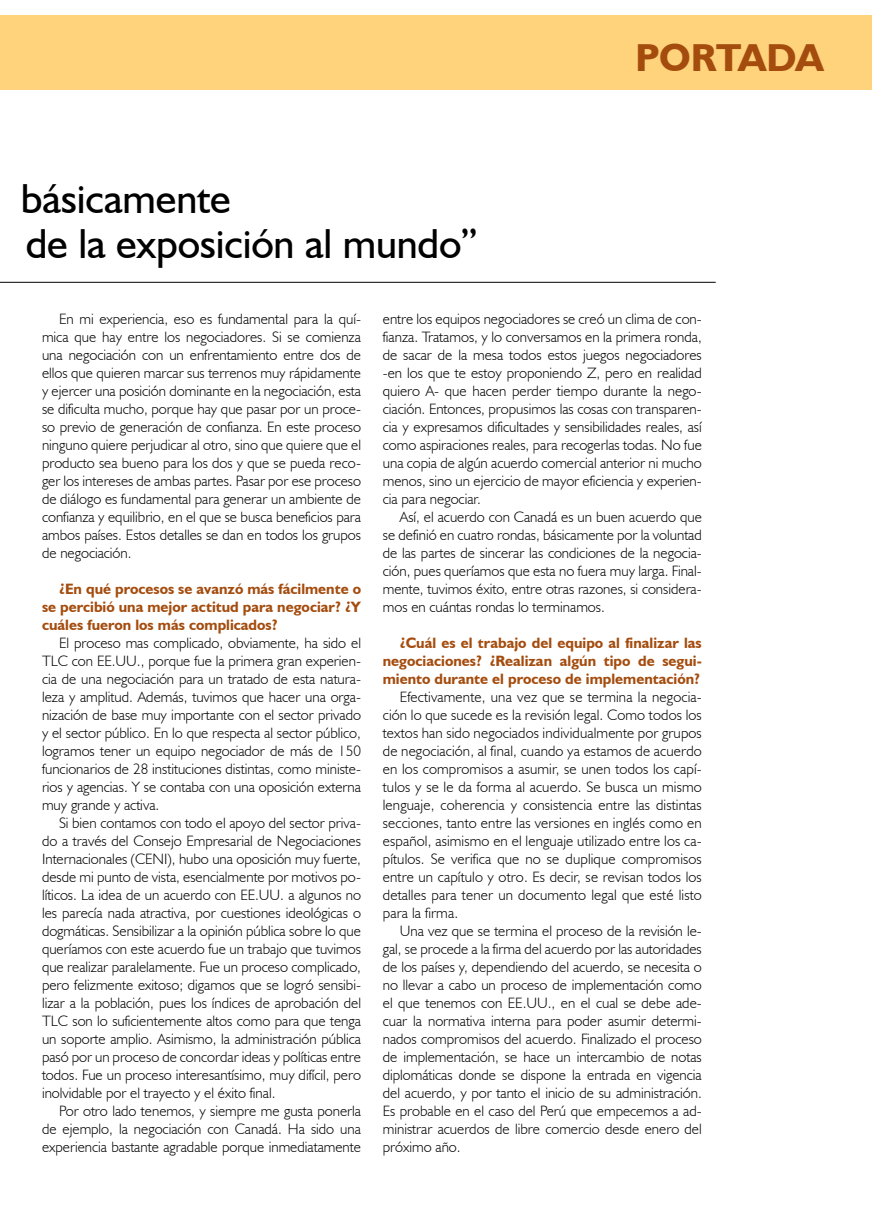
<style>
.page{position:relative;width:872px;height:1212px;background:#fff}
.page>*{position:absolute;margin:0;border:0;box-sizing:border-box;transform-origin:0 0}
.t1{font:42px/45px "Humanist 521 BT";letter-spacing:-.005em;color:#000}
.t2{font:700 39px "Humanist 521 BT";color:#a44c0e}
.t3{font:300 15px/18px "Humanist 521 BT";color:#000;text-align:justify}
.t4{font:700 15px/18px "Humanist 521 BT";color:#a44c0e;text-align:justify}
</style>
<div class="page">
<hr style="left:0;top:282px;width:715px;height:1px;background:#000">
<div style="left:0;top:15px;width:872px;height:75px;background:#ffd27c"></div>
<h1 class="t1" style="left:21px;top:175px;width:459px">básicamente<br>de la exposición al mundo”</h1>
<h2 class="t2" style="left:635px;top:33px;width:28px">portada</h2>
<p class="t3" style="left:42px;top:310px;width:320px;text-indent:17px">En mi experiencia, eso es fundamental para la quí&shy;mica que hay entre los negociadores. Si se comienza una negociación con un enfrentamiento entre dos de ellos que quieren marcar sus terrenos muy rápidamente y ejercer una posición dominante en la negociación, esta se dificulta mucho, porque hay que pasar por un proce&shy;so previo de generación de confianza. En este proceso ninguno quiere perjudicar al otro, sino que quiere que el producto sea bueno para los dos y que se pueda reco&shy;ger los intereses de ambas partes. Pasar por ese proceso de diálogo es fundamental para generar un ambiente de confianza y equilibrio, en el que se busca beneficios para ambos países. Estos detalles se dan en todos los grupos de negociación.</p>
<p class="t4" style="left:42px;top:580px;width:320px;text-indent:17px">¿En qué procesos se avanzó más fácilmente o se percibió una mejor actitud para negociar? ¿Y cuáles fueron los más complicados?</p>
<p class="t3" style="left:42px;top:634px;width:320px;text-indent:17px">El proceso mas complicado, obviamente, ha sido el TLC con EE.UU., porque fue la primera gran experien&shy;cia de una negociación para un tratado de esta natura&shy;leza y amplitud. Además, tuvimos que hacer una orga&shy;nización de base muy importante con el sector privado y el sector público. En lo que respecta al sector público, logramos tener un equipo negociador de más de 150 funcionarios de 28 instituciones distintas, como ministe&shy;rios y agencias. Y se contaba con una oposición externa muy grande y activa.</p>
<p class="t3" style="left:42px;top:814px;width:320px;text-indent:17px">Si bien contamos con todo el apoyo del sector priva&shy;do a través del Consejo Empresarial de Negociaciones Internacionales (CENI), hubo una oposición muy fuerte, desde mi punto de vista, esencialmente por motivos po&shy;líticos. La idea de un acuerdo con EE.UU. a algunos no les parecía nada atractiva, por cuestiones ideológicas o dogmáticas. Sensibilizar a la opinión pública sobre lo que queríamos con este acuerdo fue un trabajo que tuvimos que realizar paralelamente. Fue un proceso complicado, pero felizmente exitoso; digamos que se logró sensibi&shy;lizar a la población, pues los índices de aprobación del TLC son lo suficientemente altos como para que tenga un soporte amplio. Asimismo, la administración pública pasó por un proceso de concordar ideas y políticas entre todos. Fue un proceso interesantísimo, muy difícil, pero inolvidable por el trayecto y el éxito final.</p>
<p class="t3" style="left:42px;top:1102px;width:320px;text-indent:17px">Por otro lado tenemos, y siempre me gusta ponerla de ejemplo, la negociación con Canadá. Ha sido una experiencia bastante agradable porque inmediatamente</p>
<p class="t3" style="left:383px;top:310px;width:320px">entre los equipos negociadores se creó un clima de con&shy;fianza. Tratamos, y lo conversamos en la primera ronda, de sacar de la mesa todos estos juegos negociadores -en los que te estoy proponiendo Z, pero en realidad quiero A- que hacen perder tiempo durante la nego&shy;ciación. Entonces, propusimos las cosas con transparen&shy;cia y expresamos dificultades y sensibilidades reales, así como aspiraciones reales, para recogerlas todas. No fue una copia de algún acuerdo comercial anterior ni mucho menos, sino un ejercicio de mayor eficiencia y experien&shy;cia para negociar.</p>
<p class="t3" style="left:383px;top:508px;width:320px;text-indent:17px">Así, el acuerdo con Canadá es un buen acuerdo que se definió en cuatro rondas, básicamente por la voluntad de las partes de sincerar las condiciones de la negocia&shy;ción, pues queríamos que esta no fuera muy larga. Final&shy;mente, tuvimos éxito, entre otras razones, si considera&shy;mos en cuántas rondas lo terminamos.</p>
<p class="t4" style="left:383px;top:634px;width:320px;text-indent:17px">¿Cuál es el trabajo del equipo al finalizar las negociaciones? ¿Realizan algún tipo de segui&shy;miento durante el proceso de implementación?</p>
<p class="t3" style="left:383px;top:688px;width:320px;text-indent:17px">Efectivamente, una vez que se termina la negocia&shy;ción lo que sucede es la revisión legal. Como todos los textos han sido negociados individualmente por grupos de negociación, al final, cuando ya estamos de acuerdo en los compromisos a asumir, se unen todos los capí&shy;tulos y se le da forma al acuerdo. Se busca un mismo lenguaje, coherencia y consistencia entre las distintas secciones, tanto entre las versiones en inglés como en español, asimismo en el lenguaje utilizado entre los ca&shy;pítulos. Se verifica que no se duplique compromisos entre un capítulo y otro. Es decir, se revisan todos los detalles para tener un documento legal que esté listo para la firma.</p>
<p class="t3" style="left:383px;top:922px;width:320px;text-indent:17px">Una vez que se termina el proceso de la revisión le&shy;gal, se procede a la firma del acuerdo por las autoridades de los países y, dependiendo del acuerdo, se necesita o no llevar a cabo un proceso de implementación como el que tenemos con EE.UU., en el cual se debe ade&shy;cuar la normativa interna para poder asumir determi&shy;nados compromisos del acuerdo. Finalizado el proceso de implementación, se hace un intercambio de notas diplomáticas donde se dispone la entrada en vigencia del acuerdo, y por tanto el inicio de su administración.<br>Es probable en el caso del Perú que empecemos a ad&shy;ministrar acuerdos de libre comercio desde enero del próximo año.</p>
</div>
